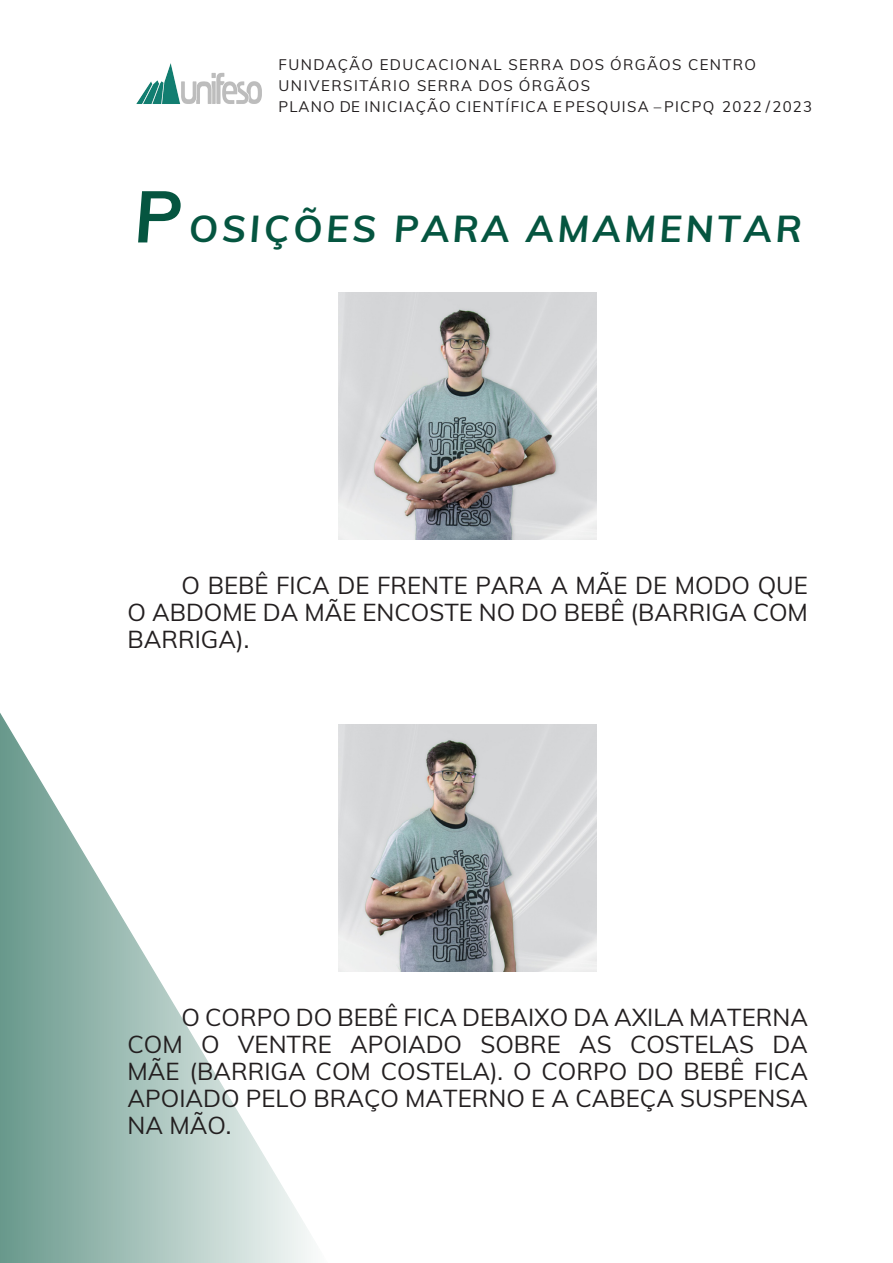
<style>
.page{position:relative;width:893px;height:1263px;background:#fff}
.page>*{position:absolute;margin:0;border:0;box-sizing:border-box;transform-origin:0 0}
.Heading_1{font:italic 700 37.5px "Muli";letter-spacing:.09em;color:#055540}
.Body_Text{font:24px/27px "Muli";color:#231f20;text-align:justify}
.t1{font:15px "Muli";letter-spacing:.085em;color:#231f20}
.s1{font-size:72px}
</style>
<div class="page">
<svg style="left:0;top:713px;width:311px;height:550px"></svg>
<img style="left:339px;top:292px;width:258px;height:247px">
<img style="left:339px;top:724px;width:258px;height:247px">
<img style="left:136px;top:63px;width:125px;height:41px">
<p class="t1" style="left:279px;top:54px;width:479px">FUNDAÇÃO EDUCACIONAL SERRA DOS ÓRGÃOS CENTRO</p>
<p class="t1" style="left:279px;top:75px;width:313px">UNIVERSITÁRIO SERRA DOS ÓRGÃOS</p>
<p class="t1" style="left:279px;top:96px;width:535px">PLANO DE INICIAÇÃO CIENTÍFICA E PESQUISA – PICPQ 2022 / 2023</p>
<p class="Heading_1" style="left:134px;top:202px;width:669px"><span class="s1">P</span>OSIÇÕES PARA AMAMENTAR</p>
<p class="Body_Text" style="left:128px;top:570px;width:682px;text-indent:54px">O BEBÊ FICA DE FRENTE PARA A MÃE DE MODO QUE O ABDOME DA MÃE ENCOSTE NO DO BEBÊ (BARRIGA COM BARRIGA).</p>
<p class="Body_Text" style="left:128px;top:1002px;width:682px;text-indent:54px">O CORPO DO BEBÊ FICA DEBAIXO DA AXILA MATERNA COM O VENTRE APOIADO SOBRE AS COSTELAS DA MÃE (BARRIGA COM COSTELA). O CORPO DO BEBÊ FICA APOIADO PELO BRAÇO MATERNO E A CABEÇA SUSPENSA NA MÃO.</p>
</div>
